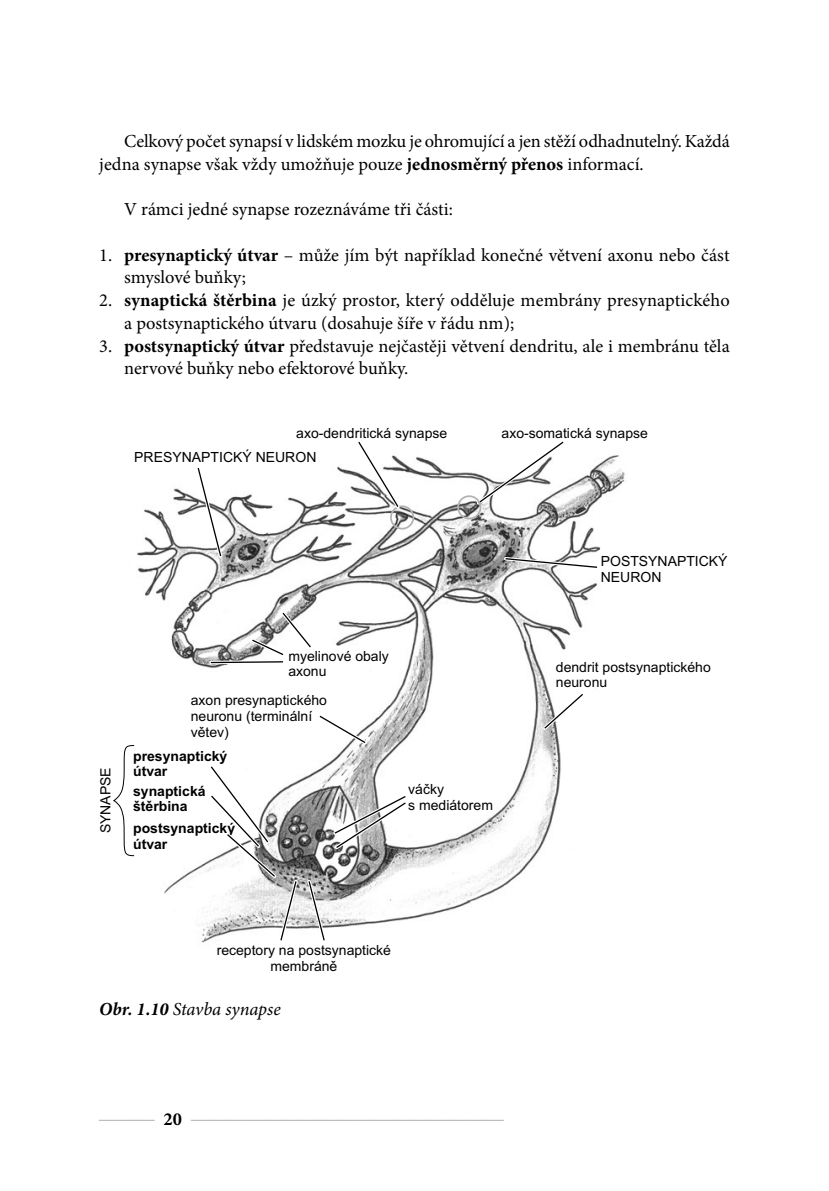
<style>
.page{position:relative;width:829px;height:1191px;background:#fff}
.page>*{position:absolute;margin:0;border:0;box-sizing:border-box;transform-origin:0 0}
.Normalni_pred{font:18.38px/22.8px "Minion Pro";letter-spacing:-.005em;color:#000}
.t1{font:18.38px "Bembo Book MT Pro";color:#9d9d9c}
.Obr_popisek{font:italic 18.38px "Minion Pro";letter-spacing:-.005em;color:#000}
.t2{font:14px/15.6px "Arial";color:#000}
.t3{font:700 14px/15.6px "Arial";color:#000}
.s1{font-weight:700}
.s2{font-family:"Minion Pro";font-weight:700;color:#000}
</style>
<div class="page">
<img style="left:131px;top:455px;width:494px;height:488px">
<svg style="left:354px;top:441px;width:214px;height:89px"></svg>
<svg style="left:194px;top:464px;width:31px;height:96px"></svg>
<svg style="left:207px;top:608px;width:108px;height:58px"></svg>
<svg style="left:315px;top:711px;width:55px;height:36px"></svg>
<svg style="left:539px;top:689px;width:48px;height:44px"></svg>
<svg style="left:501px;top:555px;width:99px;height:16px"></svg>
<svg style="left:113px;top:744px;width:22px;height:112px"></svg>
<svg style="left:206px;top:762px;width:204px;height:181px"></svg>
<p class="Normalni_pred" style="left:99px;top:130px;width:632px;text-indent:25px">Celkový počet synapsí v lidském mozku je ohromující a jen stěží odhadnutelný. Každá jedna synapse však vždy umožňuje pouze <span class="s1">jednosměrný přenos</span> informací.</p>
<p class="Normalni_pred" style="left:124px;top:198px;width:330px">V rámci jedné synapse rozeznáváme tři části:</p>
<p class="Normalni_pred" style="left:124px;top:243px;width:607px;text-indent:-25px">1. <span class="s1">presynaptický útvar</span> – může jím být například konečné větvení axonu nebo část smyslové buňky;</p>
<p class="Normalni_pred" style="left:124px;top:289px;width:607px;text-indent:-25px">2. <span class="s1">synaptická štěrbina</span> je úzký prostor, který odděluje membrány presynaptického a postsynaptického útvaru (dosahuje šíře v řádu nm);</p>
<p class="Normalni_pred" style="left:124px;top:334px;width:607px;text-indent:-25px">3. <span class="s1">postsynaptický útvar</span> představuje nejčastěji větvení dendritu, ale i membránu těla nervové buňky nebo efektorové buňky.</p>
<p class="t2" style="left:296px;top:426px;width:152px">axo-dendritická synapse</p>
<p class="t2" style="left:501px;top:426px;width:148px">axo-somatická synapse</p>
<p class="t2" style="left:134px;top:451px;width:184px">PRESYNAPTICKÝ NEURON</p>
<p class="t2" style="left:288px;top:649px;width:102px">myelinové obaly axonu</p>
<p class="t2" style="left:99px;top:833px;width:68px;rotate:-90deg">SYNAPSE</p>
<p class="t2" style="left:191px;top:694px;width:138px">axon presynaptického neuronu (terminální větev)</p>
<p class="t3" style="left:133px;top:748px;width:96px">presynaptický útvar</p>
<p class="t3" style="left:133px;top:783px;width:74px">synaptická štěrbina</p>
<p class="t3" style="left:133px;top:821px;width:103px">postsynaptický útvar</p>
<p class="t2" style="left:408px;top:783px;width:86px">váčky<br>s mediátorem</p>
<p class="t2" style="left:217px;top:944px;width:176px;text-align:center">receptory na postsynaptické membráně</p>
<p class="Obr_popisek" style="left:99px;top:996px;width:183px"><span class="s1">Obr. 1.10</span> Stavba synapse</p>
<p class="t1" style="left:99px;top:1107px;width:406px">——— <span class="s2">20</span> —————————————————</p>
<p class="t2" style="left:600px;top:555px;width:128px">POSTSYNAPTICKÝ<br>NEURON</p>
<p class="t2" style="left:555px;top:660px;width:156px">dendrit postsynaptického neuronu</p>
</div>
